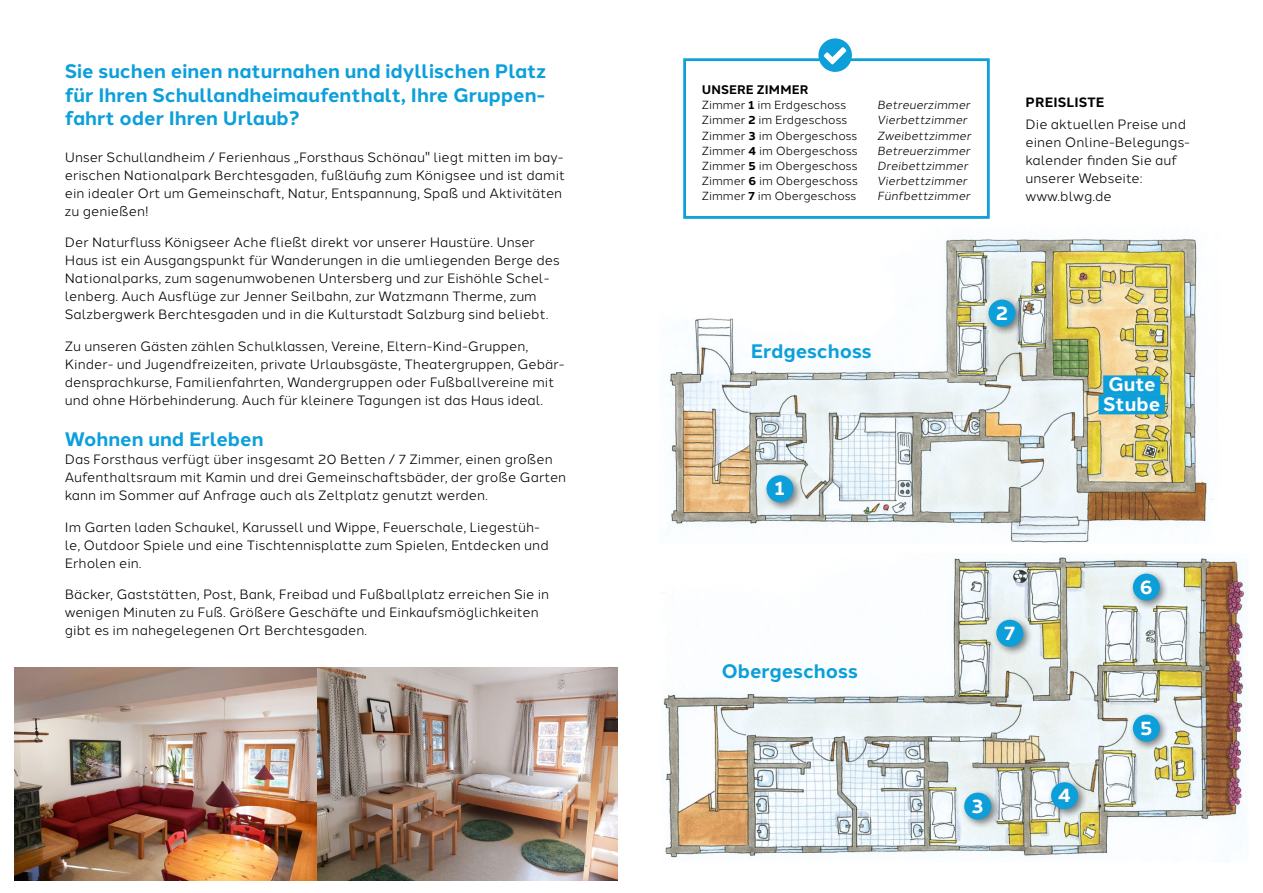
<style>
.page{position:relative;width:1263px;height:893px;background:#fff}
.page>*{position:absolute;margin:0;border:0;box-sizing:border-box;transform-origin:0 0}
.t1{font:700 19.5px/23.4px "Halcom";color:#0c9fda;text-align:justify}
.t2{font:700 19.5px/19.5px "Halcom";color:#fff}
.t3{font:13.5px/18px "Halcom";color:#000}
.t4{font:700 13.5px "Halcom";letter-spacing:.01em;color:#000}
.t5{font:700 12.45px "Halcom";letter-spacing:.01em;color:#000}
.t6{font:11.7px "Halcom";color:#000}
.t7{font:italic 11.7px "Halcom";color:#000}
.s1{font-weight:700}
</style>
<div class="page">
<img style="left:661px;top:556px;width:585px;height:302px">
<img style="left:316px;top:668px;width:302px;height:212px">
<img style="left:15px;top:668px;width:301px;height:212px">
<img style="left:670px;top:239px;width:544px;height:304px">
<div style="left:1103px;top:375px;width:57px;height:20px;background:#0c9fda"></div>
<div style="left:1098px;top:395px;width:67px;height:19px;background:#0c9fda"></div>
<div style="left:763px;top:471px;width:41px;height:41px;background:#000;opacity:.5"></div>
<div style="left:766px;top:475px;width:27px;height:27px;background:#0c9fda;border-radius:50%"></div>
<div style="left:985px;top:296px;width:41px;height:41px;background:#000;opacity:.5"></div>
<div style="left:988px;top:300px;width:27px;height:27px;background:#0c9fda;border-radius:50%"></div>
<div style="left:683px;top:58px;width:307px;height:161px;border:3px solid #0c9fda"></div>
<div style="left:818px;top:38px;width:34px;height:34px;background:#0c9fda;border-radius:50%"></div>
<svg style="left:824px;top:47px;width:22px;height:17px"></svg>
<div style="left:960px;top:789px;width:41px;height:41px;background:#000;opacity:.5"></div>
<div style="left:964px;top:793px;width:27px;height:27px;background:#0c9fda;border-radius:50%"></div>
<div style="left:1047px;top:778px;width:41px;height:41px;background:#000;opacity:.5"></div>
<div style="left:1051px;top:782px;width:27px;height:27px;background:#0c9fda;border-radius:50%"></div>
<div style="left:1129px;top:711px;width:41px;height:41px;background:#000;opacity:.5"></div>
<div style="left:1133px;top:715px;width:27px;height:27px;background:#0c9fda;border-radius:50%"></div>
<div style="left:1129px;top:570px;width:41px;height:41px;background:#000;opacity:.5"></div>
<div style="left:1133px;top:574px;width:27px;height:27px;background:#0c9fda;border-radius:50%"></div>
<div style="left:992px;top:616px;width:41px;height:41px;background:#000;opacity:.5"></div>
<div style="left:996px;top:620px;width:27px;height:27px;background:#0c9fda;border-radius:50%"></div>
<h1 class="t1" style="left:65px;top:58px;width:483px">Sie suchen einen naturnahen und idyllischen Platz für Ihren Schullandheimaufenthalt, Ihre Gruppen&shy;fahrt oder Ihren Urlaub?</h1>
<p class="t3" style="left:65px;top:147px;width:502px">Unser Schullandheim / Ferienhaus „Forsthaus Schönau" liegt mitten im bay&shy;erischen Nationalpark Berchtesgaden, fußläufig zum Königsee und ist damit ein idealer Ort um Gemeinschaft, Natur, Entspannung, Spaß und Aktivitäten zu genießen!</p>
<p class="t3" style="left:65px;top:232px;width:496px">Der Naturfluss Königseer Ache fließt direkt vor unserer Haustüre. Unser Haus ist ein Ausgangspunkt für Wanderungen in die umliegenden Berge des Nationalparks, zum sagenumwobenen Untersberg und zur Eishöhle Schel&shy;lenberg. Auch Ausflüge zur Jenner Seilbahn, zur Watzmann Therme, zum Salzbergwerk Berchtesgaden und in die Kulturstadt Salzburg sind beliebt.</p>
<p class="t3" style="left:65px;top:336px;width:501px">Zu unseren Gästen zählen Schulklassen, Vereine, Eltern-Kind-Gruppen, Kinder- und Jugendfreizeiten, private Urlaubsgäste, Theatergruppen, Gebär&shy;densprachkurse, Familienfahrten, Wandergruppen oder Fußballvereine mit und ohne Hörbehinderung. Auch für kleinere Tagungen ist das Haus ideal.</p>
<h1 class="t1" style="left:65px;top:426px;width:200px">Wohnen und Erleben</h1>
<p class="t3" style="left:65px;top:449px;width:503px">Das Forsthaus verfügt über insgesamt 20 Betten / 7 Zimmer, einen großen<br>Aufenthaltsraum mit Kamin und drei Gemeinschaftsbäder, der große Garten kann im Sommer auf Anfrage auch als Zeltplatz genutzt werden.</p>
<p class="t3" style="left:65px;top:517px;width:485px">Im Garten laden Schaukel, Karussell und Wippe, Feuerschale, Liegestüh&shy;le, Outdoor Spiele und eine Tischtennisplatte zum Spielen, Entdecken und<br>Erholen ein.</p>
<p class="t3" style="left:65px;top:584px;width:486px">Bäcker, Gaststätten, Post, Bank, Freibad und Fußballplatz erreichen Sie in wenigen Minuten zu Fuß. Größere Geschäfte und Einkaufsmöglichkeiten gibt es im nahegelegenen Ort Berchtesgaden.</p>
<p class="t5" style="left:702px;top:80px;width:108px">UNSERE ZIMMER</p>
<p class="t6" style="left:702px;top:96px;width:146px">Zimmer <span class="s1">1</span> im Erdgeschoss</p>
<p class="t7" style="left:877px;top:96px;width:95px">Betreuerzimmer</p>
<p class="t6" style="left:702px;top:111px;width:147px">Zimmer <span class="s1">2</span> im Erdgeschoss</p>
<p class="t7" style="left:877px;top:111px;width:92px">Vierbettzimmer</p>
<p class="t6" style="left:702px;top:126px;width:157px">Zimmer <span class="s1">3</span> im Obergeschoss</p>
<p class="t7" style="left:877px;top:126px;width:95px">Zweibettzimmer</p>
<p class="t6" style="left:702px;top:141px;width:157px">Zimmer <span class="s1">4</span> im Obergeschoss</p>
<p class="t7" style="left:877px;top:141px;width:95px">Betreuerzimmer</p>
<p class="t6" style="left:702px;top:157px;width:157px">Zimmer <span class="s1">5</span> im Obergeschoss</p>
<p class="t7" style="left:877px;top:157px;width:92px">Dreibettzimmer</p>
<p class="t6" style="left:702px;top:172px;width:158px">Zimmer <span class="s1">6</span> im Obergeschoss</p>
<p class="t7" style="left:877px;top:172px;width:92px">Vierbettzimmer</p>
<p class="t6" style="left:702px;top:187px;width:156px">Zimmer <span class="s1">7</span> im Obergeschoss</p>
<p class="t7" style="left:877px;top:187px;width:95px">Fünfbettzimmer</p>
<p class="t4" style="left:1025px;top:91px;width:80px">PREISLISTE</p>
<p class="t3" style="left:1025px;top:114px;width:166px">Die aktuellen Preise und einen Online-Belegungs&shy;kalender finden Sie auf unserer Webseite: www.blwg.de</p>
<h1 class="t1" style="left:751px;top:338px;width:122px">Erdgeschoss</h1>
<h1 class="t2" style="left:775px;top:477px;width:12px">1</h1>
<h1 class="t1" style="left:721px;top:658px;width:138px">Obergeschoss</h1>
<h1 class="t2" style="left:996px;top:302px;width:13px">2</h1>
<h1 class="t2" style="left:1103px;top:373px;width:58px">Gute<br>Stube</h1>
<h1 class="t2" style="left:1004px;top:622px;width:12px">7</h1>
<h1 class="t2" style="left:971px;top:795px;width:14px">3</h1>
<h1 class="t2" style="left:1058px;top:784px;width:14px">4</h1>
<h1 class="t2" style="left:1140px;top:576px;width:14px">6</h1>
<h1 class="t2" style="left:1140px;top:717px;width:14px">5</h1>
</div>
